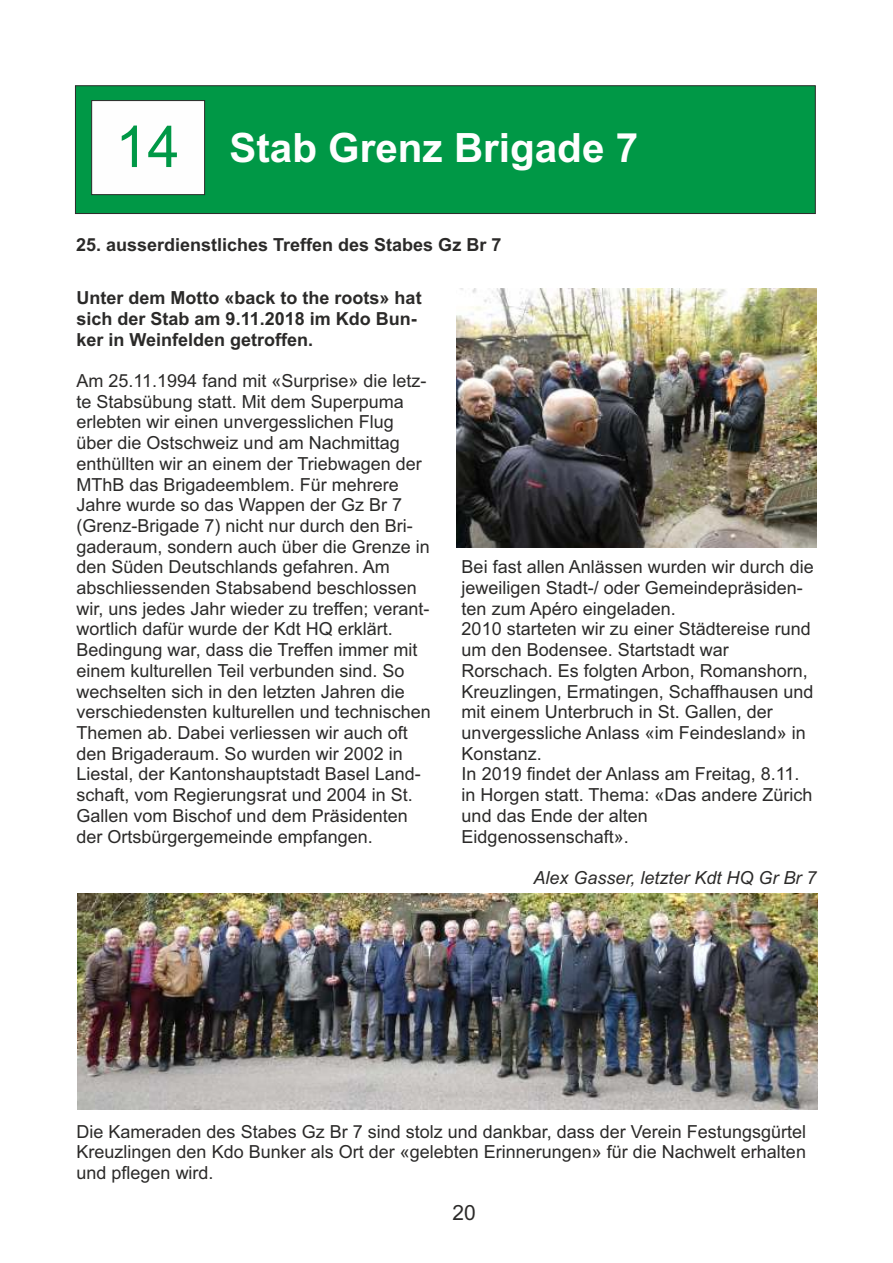
<style>
.page{position:relative;width:893px;height:1263px;background:#fff}
.page>*{position:absolute;margin:0;border:0;box-sizing:border-box;transform-origin:0 0}
.t1{font:700 40.35px "Arial";color:#fefefe}
.t2{font:21px "Arial";color:#2b2a29}
.t3{font:18px/20.7px "Arial";color:#2b2a29}
.t4{font:700 18px/20.7px "Arial";color:#2b2a29}
.t5{font:italic 18px "Arial";color:#2b2a29}
.s1{font-weight:400;font-size:57.75px;color:#009846}
</style>
<div class="page">
<div style="left:75px;top:85px;width:741px;height:129px;background:#009846"></div>
<svg style="left:91px;top:100px;width:114px;height:95px"></svg>
<img style="left:457px;top:289px;width:359px;height:258px">
<img style="left:78px;top:894px;width:740px;height:216px">
<h1 class="t1" style="left:115px;top:133px;width:524px"><span class="s1">14</span> Stab Grenz Brigade 7</h1>
<p class="t4" style="left:76px;top:236px;width:427px">25. ausserdienstliches Treffen des Stabes Gz Br 7</p>
<p class="t4" style="left:77px;top:289px;width:347px">Unter dem Motto «back to the roots» hat sich der Stab am 9.11.2018 im Kdo Bun&shy;ker in Weinfelden getroffen.</p>
<p class="t3" style="left:77px;top:372px;width:356px">Am 25.11.1994 fand mit «Surprise» die letz&shy;te Stabsübung statt. Mit dem Superpuma erlebten wir einen unvergesslichen Flug über die Ostschweiz und am Nachmittag enthüllten wir an einem der Triebwagen der MThB das Brigadeemblem. Für mehrere Jahre wurde so das Wappen der Gz Br 7 (Grenz-Brigade 7) nicht nur durch den Bri&shy;gaderaum, sondern auch über die Grenze in den Süden Deutschlands gefahren. Am abschliessenden Stabsabend beschlossen wir, uns jedes Jahr wieder zu treffen; verant&shy;wortlich dafür wurde der Kdt HQ erklärt.<br>Bedingung war, dass die Treffen immer mit einem kulturellen Teil verbunden sind. So wechselten sich in den letzten Jahren die verschiedensten kulturellen und technischen Themen ab. Dabei verliessen wir auch oft den Brigaderaum. So wurden wir 2002 in Liestal, der Kantonshauptstadt Basel Land&shy;schaft, vom Regierungsrat und 2004 in St.<br>Gallen vom Bischof und dem Präsidenten der Ortsbürgergemeinde empfangen.</p>
<p class="t3" style="left:462px;top:558px;width:354px">Bei fast allen Anlässen wurden wir durch die jeweiligen Stadt-/ oder Gemeindepräsiden&shy;ten zum Apéro eingeladen.<br>2010 starteten wir zu einer Städtereise rund um den Bodensee. Startstadt war Rorschach. Es folgten Arbon, Romanshorn, Kreuzlingen, Ermatingen, Schaffhausen und mit einem Unterbruch in St. Gallen, der unvergessliche Anlass «im Feindesland» in Konstanz.<br>In 2019 findet der Anlass am Freitag, 8.11. in Horgen statt. Thema: «Das andere Zürich und das Ende der alten Eidgenossenschaft».</p>
<p class="t5" style="left:533px;top:871px;width:285px">Alex Gasser, letzter Kdt HQ Gr Br 7</p>
<p class="t3" style="left:77px;top:1123px;width:731px;text-align:justify">Die Kameraden des Stabes Gz Br 7 sind stolz und dankbar, dass der Verein Festungsgürtel Kreuzlingen den Kdo Bunker als Ort der «gelebten Erinnerungen» für die Nachwelt erhalten und pflegen wird.</p>
<p class="t2" style="left:452px;top:1205px;width:25px">20</p>
</div>
